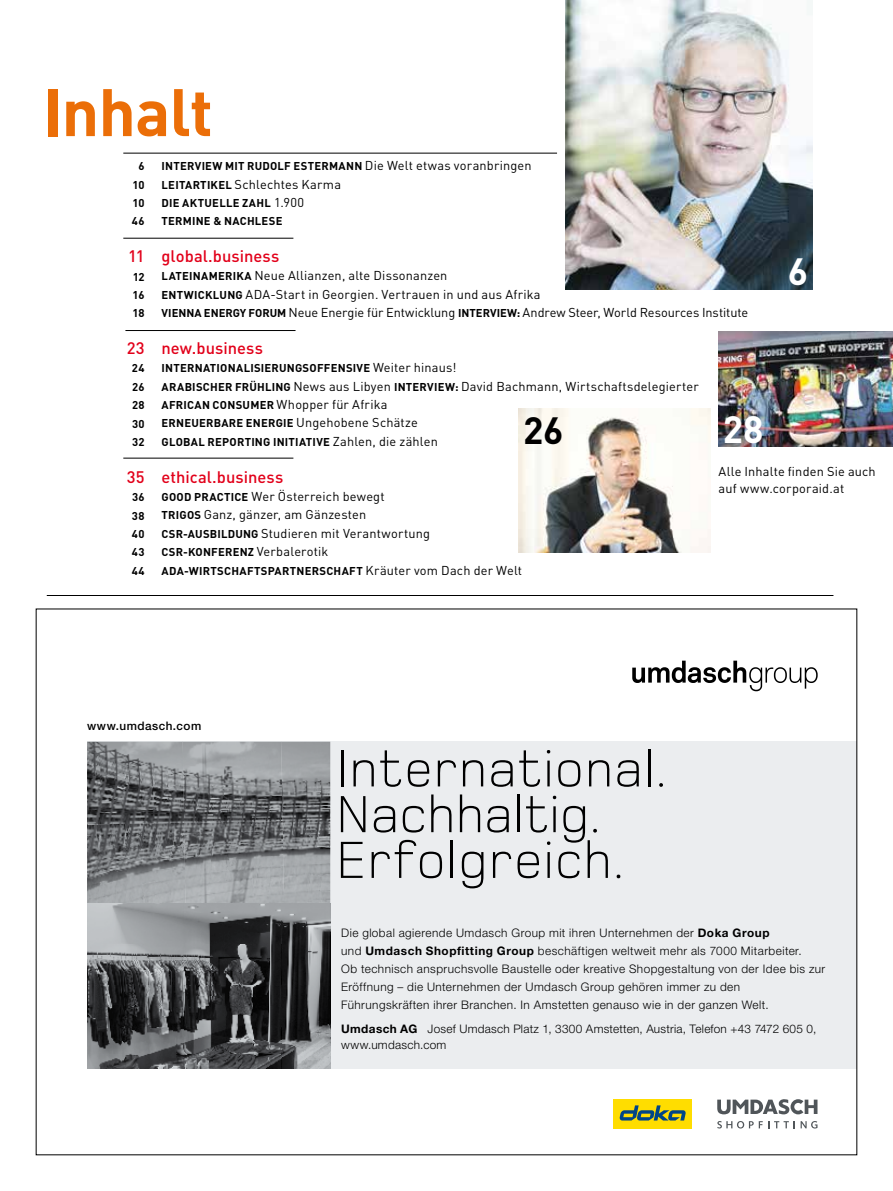
<style>
.page{position:relative;width:893px;height:1191px;background:#fff}
.page>*{position:absolute;margin:0;border:0;box-sizing:border-box;transform-origin:0 0}
.t1{font:700 66px "DIN";letter-spacing:-.015em;color:#eb6e08}
.t2{font:300 54px/45.8px "Foundry Monoline OT3";letter-spacing:.01em;color:#000}
.t3{font:700 37.5px "DIN";color:#fff}
.t4{font:700 37.5px "DIN";color:#000}
.t5{font:500 16.5px "DIN";color:#e2001a}
.t6{font:12.75px/18.3px "DIN";letter-spacing:.01em;color:#000}
.t7{font:300 11.85px/18px "Helvetica Neue LTW1 G";letter-spacing:.04em;color:#000}
.t8{font:500 11.85px "Helvetica Neue LTW1 G";letter-spacing:.04em;color:#000}
.t9{font:700 11.25px/18.3px "DIN";letter-spacing:.02em;color:#000;text-align:justify}
.s1{font-weight:400;font-size:12.75px}
.s2{font-weight:700;font-size:11.25px}
.s3{font-weight:700}
</style>
<div class="page">
<hr style="left:123px;top:153px;width:434px;height:1px;background:#000">
<hr style="left:123px;top:238px;width:170px;height:1px;background:#000">
<hr style="left:125px;top:330px;width:171px;height:1px;background:#000">
<hr style="left:123px;top:458px;width:170px;height:1px;background:#000">
<div style="left:87px;top:741px;width:770px;height:327px;background:#ebedef"></div>
<svg style="left:632px;top:660px;width:186px;height:31px"></svg>
<div style="left:613px;top:1099px;width:79px;height:29px;background:#fd0"></div>
<svg style="left:619px;top:1105px;width:67px;height:15px"></svg>
<svg style="left:717px;top:1121px;width:78px;height:7px"></svg>
<svg style="left:801px;top:1121px;width:16px;height:7px"></svg>
<svg style="left:717px;top:1099px;width:100px;height:15px"></svg>
<img style="left:87px;top:742px;width:194px;height:80px">
<img style="left:281px;top:742px;width:49px;height:326px">
<img style="left:87px;top:822px;width:97px;height:81px">
<img style="left:184px;top:821px;width:100px;height:82px">
<img style="left:87px;top:903px;width:195px;height:165px">
<hr style="left:47px;top:595px;width:786px;height:1px;background:#000">
<img style="left:566px;top:0;width:246px;height:289px">
<img style="left:519px;top:408px;width:191px;height:144px">
<img style="left:719px;top:332px;width:174px;height:115px">
<h1 class="t1" style="left:43px;top:69px;width:172px">INHALT</h1>
<p class="t9" style="left:132px;top:156px;width:14px;text-align:center">6<br>10<br>10<br>46</p>
<p class="t5" style="left:128px;top:246px;width:18px">11</p>
<p class="t9" style="left:133px;top:267px;width:14px">12<br>16<br>18</p>
<p class="t5" style="left:127px;top:337px;width:19px">23</p>
<p class="t9" style="left:132px;top:359px;width:14px">24<br>26<br>28<br>30<br>32</p>
<p class="t5" style="left:127px;top:466px;width:19px">35</p>
<p class="t9" style="left:132px;top:487px;width:14px">36<br>38<br>40<br>43<br>44</p>
<p class="t9" style="left:162px;top:156px;width:372px">INTERVI EW MIT RUDOLF ESTERMANN <span class="s1">Die Welt etwas voranbringen</span></p>
<p class="t6" style="left:162px;top:174px;width:181px"><span class="s2">LEITARTI KEL</span> Schlechtes Karma</p>
<p class="t9" style="left:162px;top:193px;width:144px">DIE AKTUELLE ZAHL <span class="s1">1.900<br></span>TERMI NE &amp; NACH LESE</p>
<p class="t5" style="left:162px;top:245px;width:119px">global.business</p>
<p class="t6" style="left:162px;top:266px;width:588px"><span class="s2">LATEI NAMERI KA</span> Neue Allianzen, alte Dissonanzen<br><span class="s2">ENTWICKLUNG</span> ADA-Start in Georgien. Vertrauen in und aus Afrika<br><span class="s2">VI ENNA ENERGY FORUM</span> Neue Energie für Entwicklung <span class="s2">INTERVI EW:</span> Andrew Steer, World Resources Institute</p>
<p class="t5" style="left:162px;top:337px;width:103px">new.business</p>
<p class="t9" style="left:162px;top:359px;width:296px">INTERNATIONALISI ERUNGSOFFENSIVE <span class="s1">Weiter hinaus!</span></p>
<p class="t6" style="left:162px;top:377px;width:539px"><span class="s2">ARABISCH ER FRÜH LI NG</span> News aus Libyen <span class="s2">I NTERVI EW:</span> David Bachmann, Wirtschaftsdelegierter<br><span class="s2">AFRICAN CONSUMER</span> Whopper für Afrika</p>
<p class="t9" style="left:162px;top:414px;width:278px">ERNEUERBARE ENERGIE <span class="s1">Ungehobene Schätze<br></span>GLOBAL REPORTI NG I NITIATIVE <span class="s1">Zahlen, die zählen</span></p>
<p class="t5" style="left:162px;top:466px;width:123px">ethical.business</p>
<p class="t6" style="left:162px;top:487px;width:225px"><span class="s2">GOOD PRACTICE</span> Wer Österreich bewegt<br><span class="s2">TRIGOS</span> Ganz, gänzer, am Gänzesten</p>
<p class="t9" style="left:162px;top:524px;width:8px">CSR</p>
<p class="t6" style="left:183px;top:524px;width:249px"><span class="s2">-AUSBI LDUNG</span> Studieren mit Verantwortung</p>
<p class="t9" style="left:162px;top:542px;width:8px">CSR</p>
<p class="t6" style="left:183px;top:542px;width:147px"><span class="s2">-KONFERENZ</span> Verbalerotik</p>
<p class="t9" style="left:162px;top:561px;width:362px">ADA-WI RTSCHAFTSPARTNERSCHAFT <span class="s1">Kräuter vom Dach der Welt</span></p>
<h3 class="t3" style="left:788px;top:247px;width:22px">6</h3>
<h3 class="t4" style="left:523px;top:406px;width:42px">26</h3>
<h3 class="t3" style="left:723px;top:404px;width:42px">28</h3>
<p class="t6" style="left:719px;top:463px;width:159px;line-height:17px">Alle Inhalte finden Sie auch auf www.corporaid.at</p>
<p class="t8" style="left:87px;top:718px;width:116px">www.umdasch.com</p>
<h2 class="t2" style="left:336px;top:741px;width:333px">International.<br>Nachhaltig.<br>Erfolgreich.</h2>
<p class="t7" style="left:341px;top:923px;width:486px">Die global agierende Umdasch Group mit ihren Unternehmen der <span class="s3">Doka Group<br></span>und <span class="s3">Umdasch Shopfitting Group</span> beschäftigen weltweit mehr als 7000 Mitarbeiter.<br>Ob technisch anspruchsvolle Baustelle oder kreative Shopgestaltung von der Idee bis zur Eröffnung – die Unternehmen der Umdasch Group gehören immer zu den Führungskräften ihrer Branchen. In Amstetten genauso wie in der ganzen Welt.</p>
<p class="t7" style="left:341px;top:1020px;width:477px;line-height:15.9px"><span class="s3">Umdasch AG</span> Josef Umdasch Platz 1, 3300 Amstetten, Austria, Telefon +43 7472 605 0, www.umdasch.com</p>
</div>
